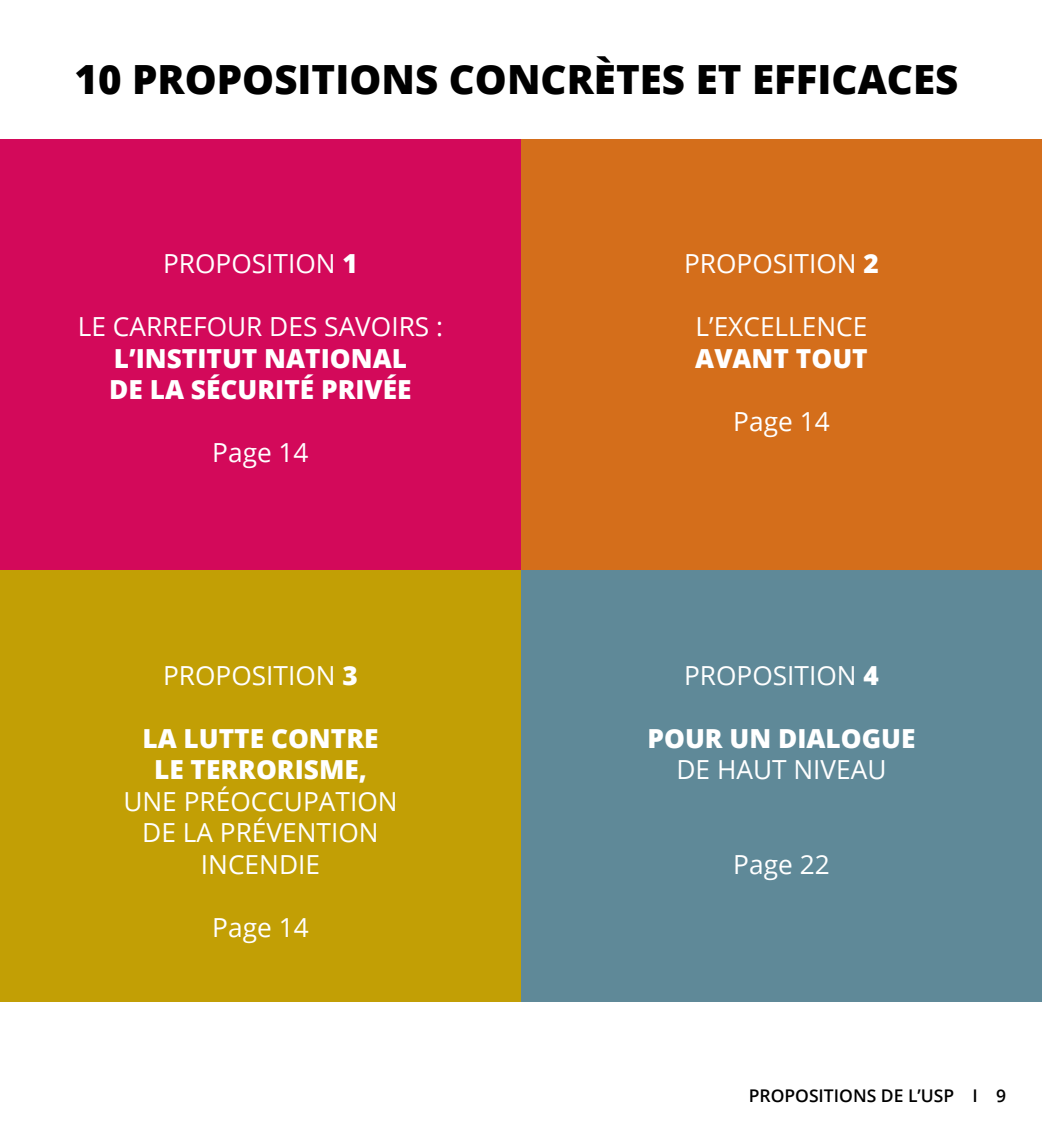
<style>
.page{position:relative;width:1042px;height:1141px;background:#fff}
.page>*{position:absolute;margin:0;border:0;box-sizing:border-box;transform-origin:0 0}
.t1{font:800 40.25px "Open Sans";color:#000}
.t2{font:26.25px/31.5px "Open Sans";color:#fff;text-align:center}
.t3{font:800 26.25px/31.5px "Open Sans";color:#fff}
.t4{font:600 17.5px "Open Sans";color:#000}
.s1{font-weight:800}
</style>
<div class="page">
<div style="left:0;top:139px;width:521px;height:431px;background:#d3095a"></div>
<div style="left:0;top:570px;width:521px;height:432px;background:#c29f05"></div>
<div style="left:521px;top:139px;width:521px;height:431px;background:#d46e1b"></div>
<div style="left:521px;top:570px;width:521px;height:432px;background:#5f8998"></div>
<h1 class="t1" style="left:74px;top:49px;width:885px">10 PROPOSITIONS CONCRÈTES ET EFFICACES</h1>
<p class="t2" style="left:163px;top:247px;width:196px">PROPOSITION <span class="s1">1</span></p>
<p class="t2" style="left:78px;top:310px;width:367px">LE CARREFOUR DES SAVOIRS :</p>
<p class="t3" style="left:109px;top:341px;width:304px">L’INSTITUT NATIONAL<br>DE LA SÉCURITÉ PRIVÉE</p>
<p class="t2" style="left:212px;top:436px;width:98px">PAGE 14</p>
<p class="t2" style="left:163px;top:659px;width:196px">PROPOSITION <span class="s1">3</span></p>
<p class="t3" style="left:142px;top:721px;width:238px;text-align:center">LA LUTTE CONTRE<br>LE TERRORISME,</p>
<p class="t2" style="left:123px;top:785px;width:276px">UNE PRÉOCCUPATION<br>DE LA PRÉVENTION<br>INCENDIE</p>
<p class="t2" style="left:212px;top:911px;width:98px">PAGE 14</p>
<p class="t2" style="left:684px;top:247px;width:196px">PROPOSITION <span class="s1">2</span></p>
<p class="t2" style="left:695px;top:310px;width:173px">L’EXCELLENCE</p>
<p class="t3" style="left:695px;top:341px;width:174px">AVANT TOUT</p>
<p class="t2" style="left:733px;top:405px;width:98px">PAGE 14</p>
<p class="t2" style="left:684px;top:659px;width:196px">PROPOSITION <span class="s1">4</span></p>
<p class="t3" style="left:647px;top:721px;width:269px">POUR UN DIALOGUE</p>
<p class="t2" style="left:676px;top:753px;width:212px">DE HAUT NIVEAU</p>
<p class="t2" style="left:733px;top:848px;width:98px">PAGE 22</p>
<p class="t4" style="left:749px;top:1084px;width:196px">PROPOSITIONS DE L’USP</p>
<p class="t4" style="left:972px;top:1084px;width:35px">I 9</p>
</div>
